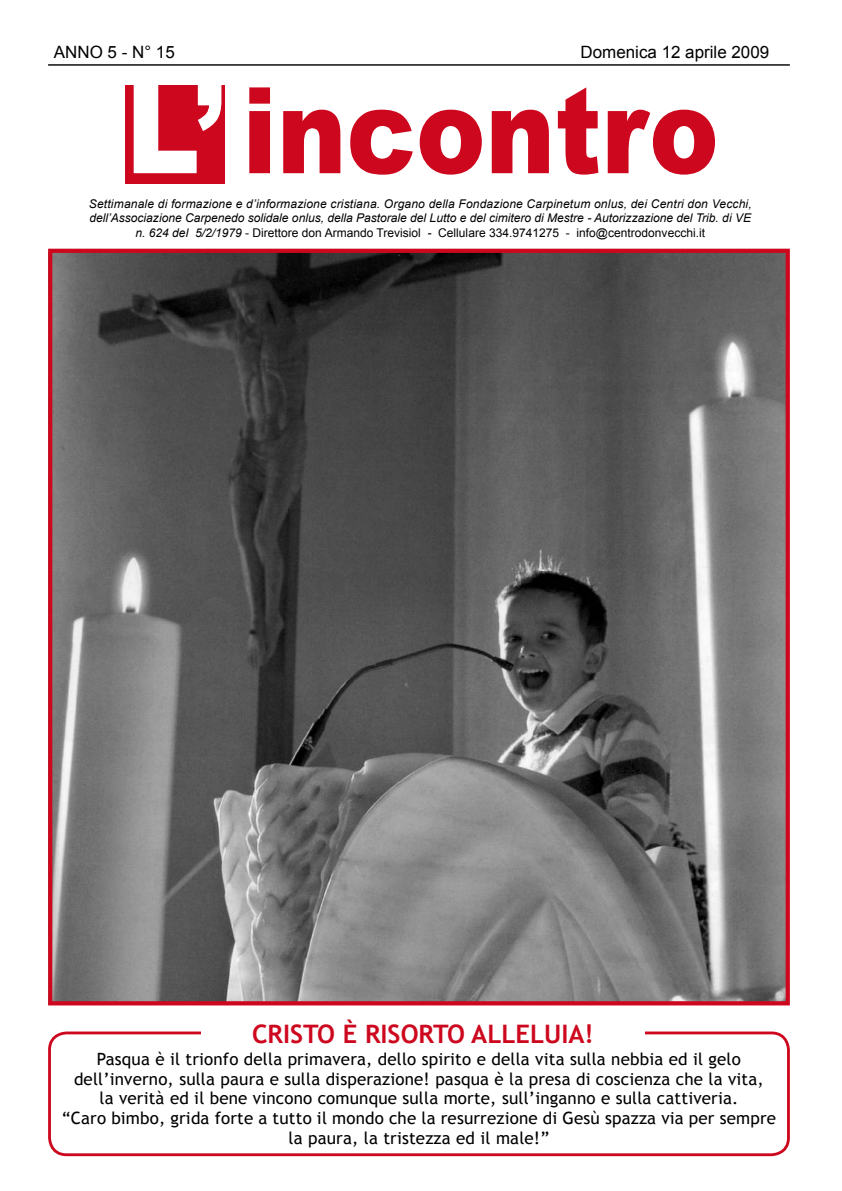
<style>
.page{position:relative;width:842px;height:1191px;background:#fff}
.page>*{position:absolute;margin:0;border:0;box-sizing:border-box;transform-origin:0 0}
.t1{font:900 119.8px "Arial";color:#cd071e;scale:.87 1}
.t2{font:700 25.5px "Trebuchet MS";color:#cd071e}
.t3{font:17px/19.8px "Trebuchet MS";letter-spacing:.01em;color:#000;text-align:center}
.t4{font:17px "Arial";color:#000}
.t5{font:italic 12px/14.4px "Arial";color:#000;text-align:center}
.s1{font-size:127.8px;color:#fff}
.s2{font-style:normal}
</style>
<div class="page">
<div style="left:48px;top:1032px;width:742px;height:124px;border:3px solid #cd071e;border-radius:17px"></div>
<hr style="left:48px;top:64px;width:742px;height:2px;background:#000">
<div style="left:201px;top:1020px;width:444px;height:29px;background:#fff"></div>
<div style="left:126px;top:85px;width:99px;height:99px;background:#cd071e"></div>
<img style="left:53px;top:254px;width:732px;height:746px">
<div style="left:48px;top:249px;width:742px;height:756px;border:4px solid #cd071e"></div>
<p class="t4" style="left:54px;top:45px;width:122px">ANNO 5 - N° 15</p>
<p class="t4" style="left:581px;top:45px;width:190px">Domenica 12 aprile 2009</p>
<h1 class="t1" style="left:126px;top:62px;width:683px"><span class="s1">L’</span> incontro</h1>
<p class="t5" style="left:89px;top:198px;width:664px">Settimanale di formazione e d’informazione cristiana. Organo della Fondazione Carpinetum onlus, dei Centri don Vecchi, dell’Associazione Carpenedo solidale onlus, della Pastorale del Lutto e del cimitero di Mestre - Autorizzazione del Trib. di VE n. 624 del 5/2/1979 <span class="s2">- Direttore don Armando Trevisiol</span> - <span class="s2">Cellulare 334.9741275 - info@centrodonvecchi.it</span></p>
<h2 class="t2" style="left:252px;top:1020px;width:343px">CRISTO È RISORTO ALLELUIA!</h2>
<p class="t3" style="left:62px;top:1050px;width:716px">Pasqua è il trionfo della primavera, dello spirito e della vita sulla nebbia ed il gelo dell’inverno, sulla paura e sulla disperazione! pasqua è la presa di coscienza che la vita,<br>la verità ed il bene vincono comunque sulla morte, sull’inganno e sulla cattiveria.<br>“Caro bimbo, grida forte a tutto il mondo che la resurrezione di Gesù spazza via per sempre la paura, la tristezza ed il male!”</p>
</div>
